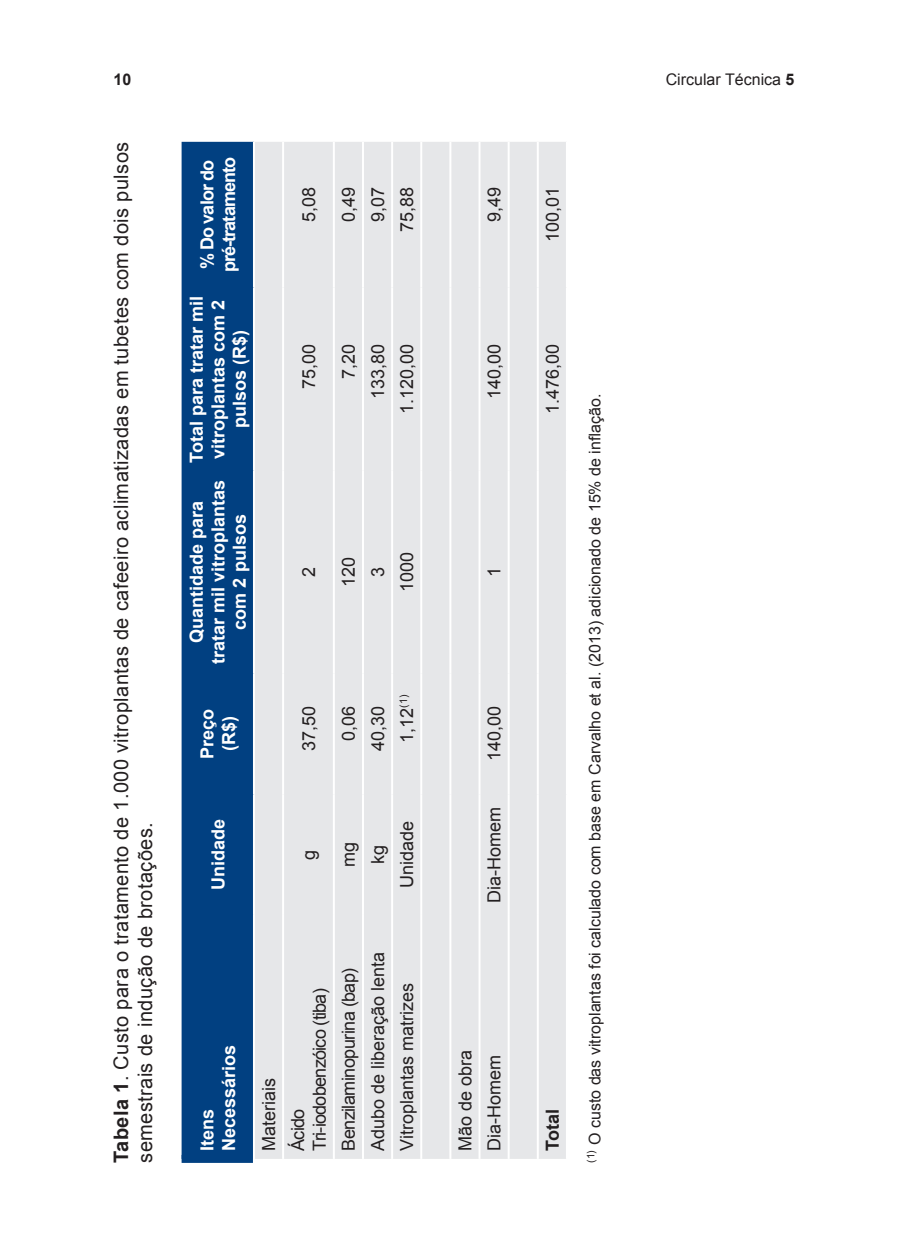
<style>
.page{position:relative;width:908px;height:1248px;background:#fff}
.page>*{position:absolute;margin:0;border:0;box-sizing:border-box;transform-origin:0 0}
.t1{font:20px/24px "Arial";letter-spacing:.02em;color:#231f20}
.t2{font:18px/29.2px "Arial";color:#231f20}
.t3{font:700 18px/21.6px "Arial";color:#fff;text-align:center}
.t4{font:700 18px/21.6px "Arial";letter-spacing:-.05em;color:#fff}
.t5{font:18px "Arial";letter-spacing:-.04em;color:#231f20}
.t6{font:18px "Arial";letter-spacing:-.03em;color:#231f20}
.t7{font:700 18px "Arial";color:#231f20}
.t8{font:16px "Arial";color:#231f20}
.t9{font:700 16px "Arial";color:#231f20}
.s1{font-weight:700}
</style>
<div class="page">
<svg style="left:181px;top:142px;width:72px;height:1012px;background:#265c93"></svg>
<div style="left:255px;top:142px;width:310px;height:1016px;background:#e6e7e9"></div>
<div style="left:254px;top:794px;width:29px;height:120px;background:#e6e7e9"></div>
<div style="left:181px;top:1154px;width:72px;height:8px;background:#014081"></div>
<hr style="left:253px;top:794px;width:2px;height:120px;background:#fff">
<hr style="left:282px;top:914px;width:2px;height:244px;background:#fff">
<hr style="left:282px;top:794px;width:2px;height:120px;background:#fff">
<hr style="left:282px;top:673px;width:2px;height:121px;background:#fff">
<hr style="left:282px;top:471px;width:2px;height:202px;background:#fff">
<hr style="left:282px;top:287px;width:2px;height:184px;background:#fff">
<hr style="left:282px;top:142px;width:2px;height:145px;background:#fff">
<hr style="left:333px;top:914px;width:2px;height:244px;background:#fff">
<hr style="left:333px;top:794px;width:2px;height:120px;background:#fff">
<hr style="left:333px;top:673px;width:2px;height:121px;background:#fff">
<hr style="left:333px;top:471px;width:2px;height:202px;background:#fff">
<hr style="left:333px;top:287px;width:2px;height:184px;background:#fff">
<hr style="left:333px;top:142px;width:2px;height:145px;background:#fff">
<hr style="left:362px;top:914px;width:2px;height:244px;background:#fff">
<hr style="left:362px;top:794px;width:2px;height:120px;background:#fff">
<hr style="left:362px;top:673px;width:2px;height:121px;background:#fff">
<hr style="left:362px;top:471px;width:2px;height:202px;background:#fff">
<hr style="left:362px;top:287px;width:2px;height:184px;background:#fff">
<hr style="left:362px;top:142px;width:2px;height:145px;background:#fff">
<hr style="left:391px;top:914px;width:2px;height:244px;background:#fff">
<hr style="left:391px;top:794px;width:2px;height:120px;background:#fff">
<hr style="left:391px;top:673px;width:2px;height:121px;background:#fff">
<hr style="left:391px;top:471px;width:2px;height:202px;background:#fff">
<hr style="left:391px;top:287px;width:2px;height:184px;background:#fff">
<hr style="left:391px;top:142px;width:2px;height:145px;background:#fff">
<hr style="left:420px;top:914px;width:2px;height:244px;background:#fff">
<hr style="left:420px;top:794px;width:2px;height:120px;background:#fff">
<hr style="left:420px;top:673px;width:2px;height:121px;background:#fff">
<hr style="left:420px;top:471px;width:2px;height:202px;background:#fff">
<hr style="left:420px;top:287px;width:2px;height:184px;background:#fff">
<hr style="left:420px;top:142px;width:2px;height:145px;background:#fff">
<hr style="left:449px;top:914px;width:2px;height:244px;background:#fff">
<hr style="left:449px;top:794px;width:2px;height:120px;background:#fff">
<hr style="left:449px;top:673px;width:2px;height:121px;background:#fff">
<hr style="left:449px;top:471px;width:2px;height:202px;background:#fff">
<hr style="left:449px;top:287px;width:2px;height:184px;background:#fff">
<hr style="left:449px;top:142px;width:2px;height:145px;background:#fff">
<hr style="left:478px;top:914px;width:2px;height:244px;background:#fff">
<hr style="left:478px;top:794px;width:2px;height:120px;background:#fff">
<hr style="left:478px;top:673px;width:2px;height:121px;background:#fff">
<hr style="left:478px;top:471px;width:2px;height:202px;background:#fff">
<hr style="left:478px;top:287px;width:2px;height:184px;background:#fff">
<hr style="left:478px;top:142px;width:2px;height:145px;background:#fff">
<hr style="left:507px;top:914px;width:2px;height:244px;background:#fff">
<hr style="left:507px;top:794px;width:2px;height:120px;background:#fff">
<hr style="left:507px;top:673px;width:2px;height:121px;background:#fff">
<hr style="left:507px;top:471px;width:2px;height:202px;background:#fff">
<hr style="left:507px;top:287px;width:2px;height:184px;background:#fff">
<hr style="left:507px;top:142px;width:2px;height:145px;background:#fff">
<hr style="left:536px;top:914px;width:2px;height:244px;background:#fff">
<hr style="left:536px;top:794px;width:2px;height:120px;background:#fff">
<hr style="left:536px;top:673px;width:2px;height:121px;background:#fff">
<hr style="left:536px;top:471px;width:2px;height:202px;background:#fff">
<hr style="left:536px;top:287px;width:2px;height:184px;background:#fff">
<hr style="left:536px;top:142px;width:2px;height:145px;background:#fff">
<p class="t9" style="left:113px;top:69px;width:19px">10</p>
<p class="t8" style="left:665px;top:69px;width:130px">Circular Técnica <span class="s1">5</span></p>
<p class="t1" style="left:109px;top:1162px;width:1022px;rotate:-90deg"><span class="s1">Tabela 1</span>. Custo para o tratamento de 1.000 vitroplantas de cafeeiro aclimatizadas em tubetes com dois pulsos semestrais de indução de brotações.</p>
<p class="t4" style="left:197px;top:272px;width:117px;rotate:-90deg">% Do valor do pré-tratamento</p>
<p class="t3" style="left:186px;top:462px;width:168px;rotate:-90deg">Total para tratar mil vitroplantas com 2 pulsos (R$)</p>
<p class="t3" style="left:186px;top:664px;width:186px;rotate:-90deg">Quantidade para tratar mil vitroplantas com 2 pulsos</p>
<p class="t3" style="left:197px;top:758px;width:52px;rotate:-90deg">Preço (R$)</p>
<p class="t3" style="left:208px;top:890px;width:73px;rotate:-90deg">Unidade</p>
<p class="t2" style="left:294px;top:222px;width:37px;rotate:-90deg">5,08</p>
<p class="t2" style="left:334px;top:222px;width:37px;rotate:-90deg">0,49</p>
<p class="t2" style="left:363px;top:222px;width:37px;rotate:-90deg">9,07</p>
<p class="t2" style="left:392px;top:232px;width:47px;rotate:-90deg">75,88</p>
<p class="t2" style="left:294px;top:389px;width:47px;rotate:-90deg">75,00</p>
<p class="t2" style="left:334px;top:379px;width:37px;rotate:-90deg">7,20</p>
<p class="t2" style="left:363px;top:399px;width:57px;rotate:-90deg">133,80</p>
<p class="t2" style="left:392px;top:414px;width:72px;rotate:-90deg">1.120,00</p>
<p class="t2" style="left:294px;top:577px;width:12px;rotate:-90deg">2</p>
<p class="t2" style="left:334px;top:587px;width:32px;rotate:-90deg">120</p>
<p class="t2" style="left:363px;top:577px;width:12px;rotate:-90deg">3</p>
<p class="t2" style="left:392px;top:592px;width:42px;rotate:-90deg">1000</p>
<p class="t2" style="left:294px;top:751px;width:47px;rotate:-90deg">37,50</p>
<p class="t2" style="left:334px;top:741px;width:37px;rotate:-90deg">0,06</p>
<p class="t2" style="left:363px;top:751px;width:47px;rotate:-90deg">40,30</p>
<p class="t2" style="left:392px;top:742px;width:49px;rotate:-90deg">1,12<sup>(1)</sup></p>
<p class="t2" style="left:294px;top:859px;width:12px;rotate:-90deg">g</p>
<p class="t2" style="left:334px;top:867px;width:27px;rotate:-90deg">mg</p>
<p class="t2" style="left:363px;top:864px;width:21px;rotate:-90deg">kg</p>
<p class="t2" style="left:392px;top:888px;width:69px;rotate:-90deg">Unidade</p>
<p class="t3" style="left:197px;top:1150px;width:108px;text-align:left;rotate:-90deg">Itens<br>Necessários</p>
<p class="t2" style="left:254px;top:1150px;width:75px;rotate:-90deg">Materiais<br>Ácido</p>
<p class="t5" style="left:307px;top:1150px;width:164px;rotate:-90deg">Tri-iodobenzóico (tiba)</p>
<p class="t6" style="left:337px;top:1150px;width:185px;rotate:-90deg">Benzilaminopurina (bap)</p>
<p class="t2" style="left:363px;top:1150px;width:201px;rotate:-90deg">Adubo de liberação lenta</p>
<p class="t2" style="left:392px;top:1150px;width:169px;rotate:-90deg">Vitroplantas matrizes</p>
<p class="t2" style="left:479px;top:222px;width:37px;rotate:-90deg">9,49</p>
<p class="t2" style="left:479px;top:399px;width:57px;rotate:-90deg">140,00</p>
<p class="t2" style="left:479px;top:577px;width:12px;rotate:-90deg">1</p>
<p class="t2" style="left:479px;top:761px;width:57px;rotate:-90deg">140,00</p>
<p class="t2" style="left:479px;top:902px;width:97px;rotate:-90deg">Dia-Homem</p>
<p class="t2" style="left:450px;top:1150px;width:103px;rotate:-90deg">Mão de obra<br>Dia-Homem</p>
<p class="t2" style="left:538px;top:242px;width:57px;rotate:-90deg">100,01</p>
<p class="t2" style="left:538px;top:414px;width:72px;rotate:-90deg">1.476,00</p>
<p class="t7" style="left:540px;top:1150px;width:43px;rotate:-90deg">Total</p>
<p class="t8" style="left:584px;top:1162px;width:770px;rotate:-90deg"><sup>(1)</sup> O custo das vitroplantas foi calculado com base em Carvalho et al. (2013) adicionado de 15% de inflação.</p>
</div>
